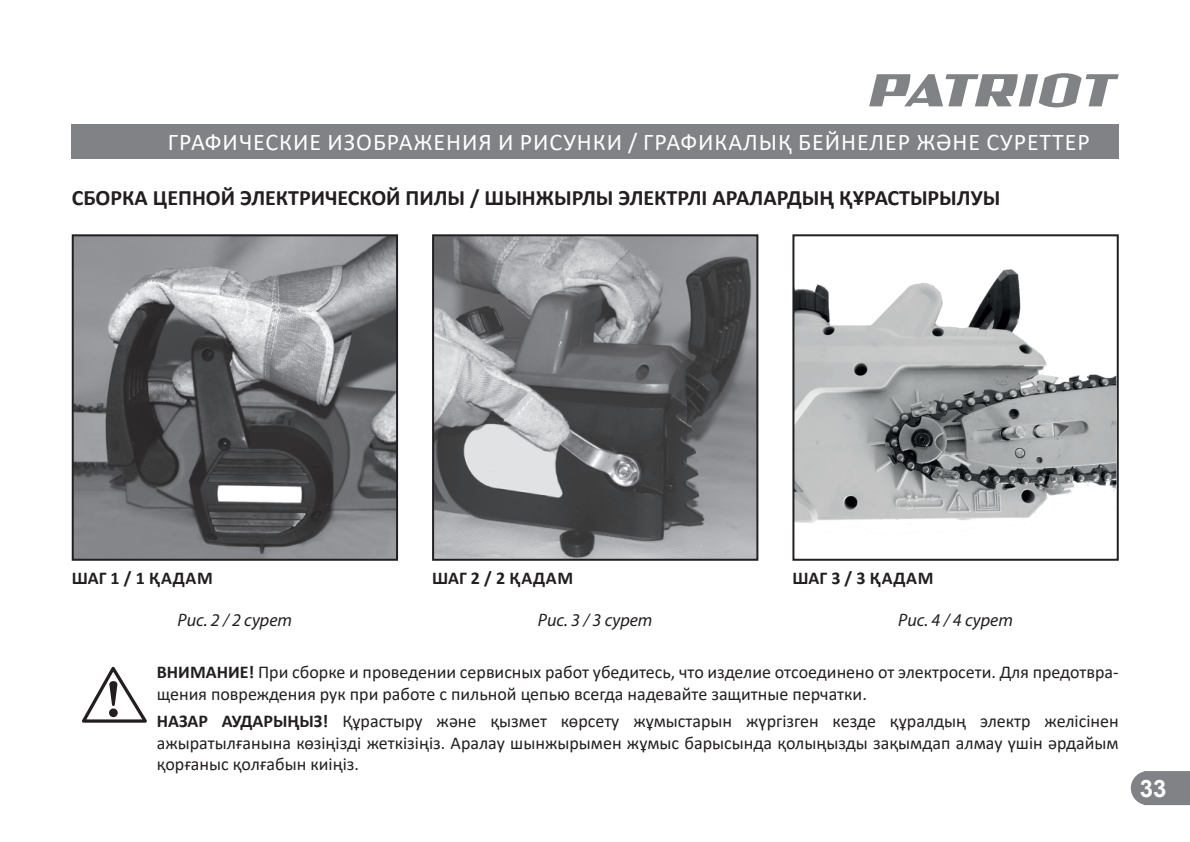
<style>
.page{position:relative;width:1190px;height:842px;background:#fff}
.page>*{position:absolute;margin:0;border:0;box-sizing:border-box;transform-origin:0 0}
.t1{font:24px "Calibri";letter-spacing:.04em;color:#fff}
.t2{font:700 24px "Arial";color:#fff}
.t3{font:700 22px "Calibri";color:#231f20}
.t4{font:18px/21.6px "Calibri";color:#231f20}
.t5{font:italic 18px "Myriad Pro";color:#231f20}
.t6{font:700 18px "Calibri";letter-spacing:.04em;color:#231f20}
.s1{font-weight:700}
</style>
<div class="page">
<svg style="left:1130px;top:771px;width:59px;height:33px;background:#898b8d"></svg>
<svg style="left:869px;top:73px;width:249px;height:34px"></svg>
<img style="left:795px;top:269px;width:320px;height:256px">
<img style="left:435px;top:237px;width:320px;height:320px">
<img style="left:75px;top:237px;width:320px;height:320px">
<div style="left:72px;top:124px;width:1046px;height:34px;background:#808285"></div>
<div style="left:72px;top:234px;width:326px;height:326px;border:2px solid #231f20"></div>
<div style="left:792px;top:234px;width:326px;height:326px;border:2px solid #231f20"></div>
<div style="left:432px;top:234px;width:326px;height:326px;border:2px solid #231f20"></div>
<svg style="left:82px;top:666px;width:65px;height:56px"></svg>
<h1 class="t1" style="left:168px;top:125px;width:923px">ГРАФИЧЕСКИЕ ИЗОБРАЖЕНИЯ И РИСУНКИ / ГРАФИКАЛЫҚ БЕЙНЕЛЕР ЖӘНЕ СУРЕТТЕР</h1>
<p class="t3" style="left:72px;top:182px;width:930px">СБОРКА ЦЕПНОЙ ЭЛЕКТРИЧЕСКОЙ ПИЛЫ / ШЫНЖЫРЛЫ ЭЛЕКТРЛІ АРАЛАРДЫҢ ҚҰРАСТЫРЫЛУЫ</p>
<p class="t6" style="left:72px;top:564px;width:143px">ШАГ 1 / 1 ҚАДАМ</p>
<p class="t6" style="left:432px;top:564px;width:143px">ШАГ 2 / 2 ҚАДАМ</p>
<p class="t6" style="left:792px;top:564px;width:143px">ШАГ 3 / 3 ҚАДАМ</p>
<p class="t5" style="left:178px;top:608px;width:116px">Рис. 2 / 2 сурет</p>
<p class="t5" style="left:538px;top:608px;width:116px">Рис. 3 / 3 сурет</p>
<p class="t5" style="left:898px;top:608px;width:116px">Рис. 4 / 4 сурет</p>
<p class="t4" style="left:157px;top:660px;width:963px"><span class="s1">ВНИМАНИЕ!</span> При сборке и проведении сервисных работ убедитесь, что изделие отсоединено от электросети. Для предотвра&shy;щения повреждения рук при работе с пильной цепью всегда надевайте защитные перчатки.</p>
<p class="t4" style="left:157px;top:709px;width:963px;text-align:justify"><span class="s1">НАЗАР АУДАРЫҢЫЗ!</span> Құрастыру және қызмет көрсету жұмыстарын жүргізген кезде құралдың электр желісінен ажыратылғанына көзіңізді жеткізіңіз. Аралау шынжырымен жұмыс барысында қолыңызды зақымдап алмау үшін әрдайым қорғаныс қолғабын киіңіз.</p>
<h1 class="t2" style="left:1139px;top:771px;width:28px">33</h1>
</div>
